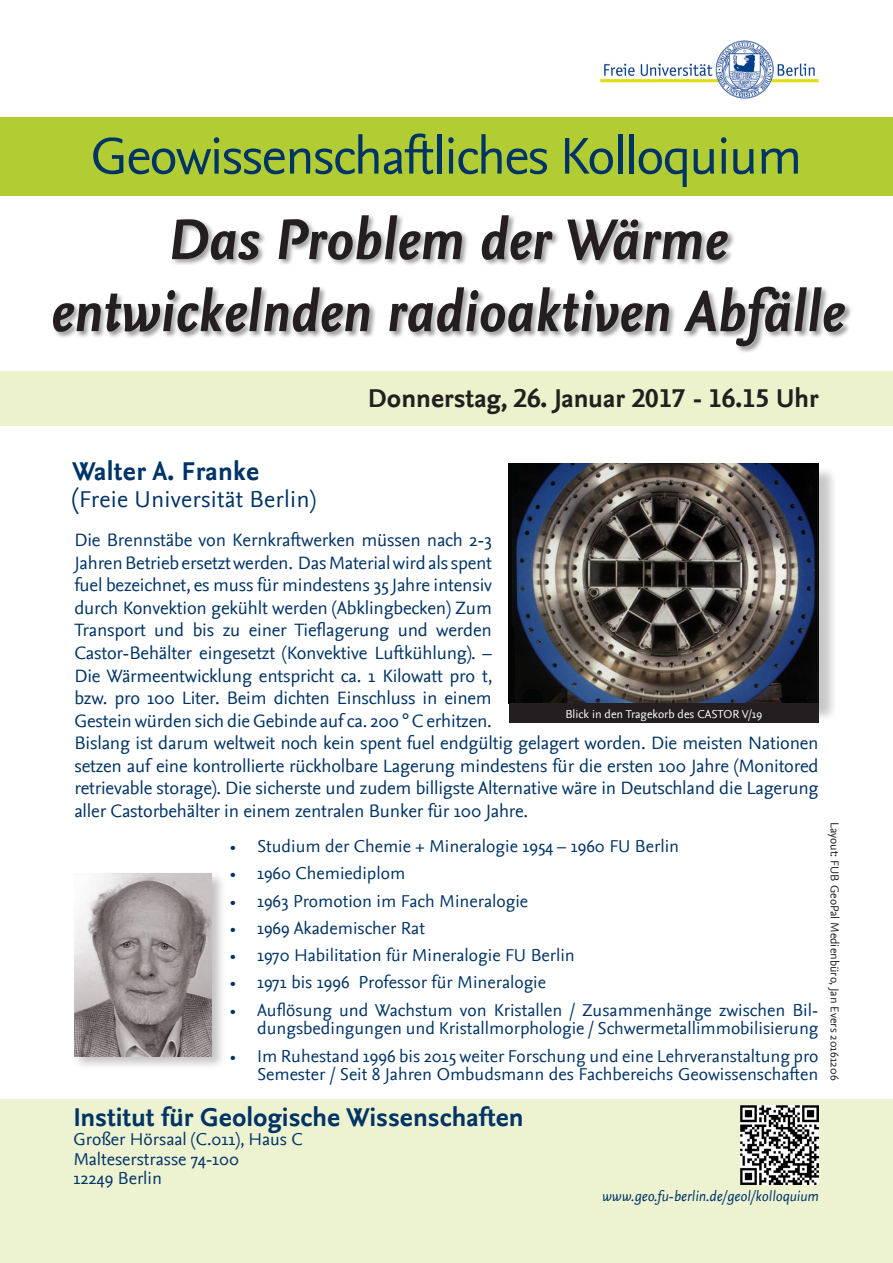
<style>
.page{position:relative;width:893px;height:1263px;background:#fff}
.page>*{position:absolute;margin:0;border:0;box-sizing:border-box;transform-origin:0 0}
.Headline{font:italic 700 60px "Nexus Sans TF";color:#231f20}
.Headline-2{font:54px "Nexus Sans";letter-spacing:-.03em;color:#036}
.Unterzeile{font:700 27px "Nexus Sans TF";color:#036}
.Unterzeile-2{font:700 27px "Nexus Sans TF";color:#231f20}
.Headline-3{font:700 27px "Nexus Sans";letter-spacing:.01em;color:#036}
.Headline-4{font:24px "Nexus Sans TF";letter-spacing:.01em;color:#036}
.Headline-5{font:18.75px/22.5px "Nexus Sans";letter-spacing:-.01em;color:#036}
.Unterzeile-3{font:18px/18.8px "Nexus Sans";color:#036;text-align:right}
.Unterzeile-4{font:italic 15px "Nexus Sans";color:#036}
.t1{font:12px "Nexus Sans";color:#231f20}
.t2{font:12px "Nexus Sans";color:#fff}
.s1{font-size:27px}
</style>
<div class="page">
<img style="left:600px;top:40px;width:219px;height:59px">
<div style="left:511px;top:466px;width:326px;height:256px;background:#231f20;opacity:.25"></div>
<img style="left:509px;top:463px;width:310px;height:241px">
<div style="left:0;top:371px;width:893px;height:54px;background:#ebf2cc"></div>
<div style="left:44px;top:206px;width:810px;height:149px;background:#fff;opacity:.75"></div>
<div style="left:0;top:1099px;width:893px;height:164px;background:#edf3d1"></div>
<div style="left:0;top:117px;width:893px;height:79px;background:#b2cc33"></div>
<img style="left:740px;top:1106px;width:79px;height:78px">
<div style="left:72px;top:871px;width:154px;height:199px;background:#231f20;opacity:.27"></div>
<img style="left:74px;top:873px;width:138px;height:183px">
<div style="left:509px;top:704px;width:310px;height:19px;background:#231f20"></div>
<p class="Headline-2" style="left:91px;top:125px;width:713px">Geowissenschaftliches Kolloquium</p>
<p class="Headline" style="left:167px;top:205px;width:561px">Das Problem der Wärme</p>
<p class="Headline" style="left:50px;top:277px;width:795px">entwickelnden radioaktiven Abfälle</p>
<p class="Unterzeile-2" style="left:368px;top:383px;width:452px">Donnerstag, 26. Januar 2017 - 16.15 Uhr</p>
<p class="Headline-3" style="left:72px;top:456px;width:189px">Walter A. Franke</p>
<p class="Headline-4" style="left:72px;top:486px;width:245px"><span class="s1">(</span>Freie Universität Berlin)</p>
<p class="Headline-5" style="left:74px;top:529px;width:746px">Die Brennstäbe von Kernkraftwerken müssen nach 2-3<br>Jahren Betrieb ersetzt werden. Das Material wird als spent<br>fuel bezeichnet, es muss für mindestens 35 Jahre intensiv<br>durch Konvektion gekühlt werden (Abklingbecken) Zum<br>Transport und bis zu einer Tieflagerung und werden<br>Castor-Behälter eingesetzt (Konvektive Luftkühlung). –<br>Die Wärmeentwicklung entspricht ca. 1 Kilowatt pro t,<br>bzw. pro 100 Liter. Beim dichten Einschluss in einem<br>Gestein würden sich die Gebinde auf ca. 200 ° C erhitzen.<br>Bislang ist darum weltweit noch kein spent fuel endgültig gelagert worden. Die meisten Nationen setzen auf eine kontrollierte rückholbare Lagerung mindestens für die ersten 100 Jahre (Monitored retrievable storage). Die sicherste und zudem billigste Alternative wäre in Deutschland die Lagerung aller Castorbehälter in einem zentralen Bunker für 100 Jahre.</p>
<p class="t2" style="left:565px;top:707px;width:198px">Blick in den Tragekorb des CASTOR V/19</p>
<p class="Unterzeile-3" style="left:230px;top:837px;width:451px">• Studium der Chemie + Mineralogie 1954 – 1960 FU Berlin</p>
<p class="Unterzeile-3" style="left:230px;top:864px;width:177px">• 1960 Chemiediplom</p>
<p class="Unterzeile-3" style="left:230px;top:891px;width:300px">• 1963 Promotion im Fach Mineralogie</p>
<p class="Unterzeile-3" style="left:230px;top:919px;width:196px">• 1969 Akademischer Rat</p>
<p class="Unterzeile-3" style="left:230px;top:946px;width:346px">• 1970 Habilitation für Mineralogie FU Berlin</p>
<p class="Unterzeile-3" style="left:230px;top:973px;width:318px">• 1971 bis 1996 Professor für Mineralogie</p>
<p class="Unterzeile-3" style="left:230px;top:1000px;width:590px">• Auflösung und Wachstum von Kristallen / Zusammenhänge zwischen Bil&shy;dungsbedingungen und Kristallmorphologie / Schwermetallimmobilisierung</p>
<p class="Unterzeile-3" style="left:230px;top:1046px;width:590px">• Im Ruhestand 1996 bis 2015 weiter Forschung und eine Lehrveranstaltung pro<br>Semester / Seit 8 Jahren Ombudsmann des Fachbereichs Geowissenschaften</p>
<p class="Unterzeile" style="left:73px;top:1101px;width:452px">Institut für Geologische Wissenschaften</p>
<p class="Unterzeile-3" style="left:73px;top:1130px;width:231px">Großer Hörsaal (C.011), Haus C</p>
<p class="Unterzeile-3" style="left:73px;top:1149px;width:167px">Malteserstrasse 74-100</p>
<p class="Unterzeile-3" style="left:73px;top:1169px;width:90px">12249 Berlin</p>
<p class="Unterzeile-4" style="left:602px;top:1187px;width:218px">www.geo.fu-berlin.de/geol/kolloquium</p>
<p class="t1" style="left:842px;top:822px;width:260px;rotate:90deg">Layout: FUB GeoPal Medienbüro, Jan Evers 20161206</p>
</div>
